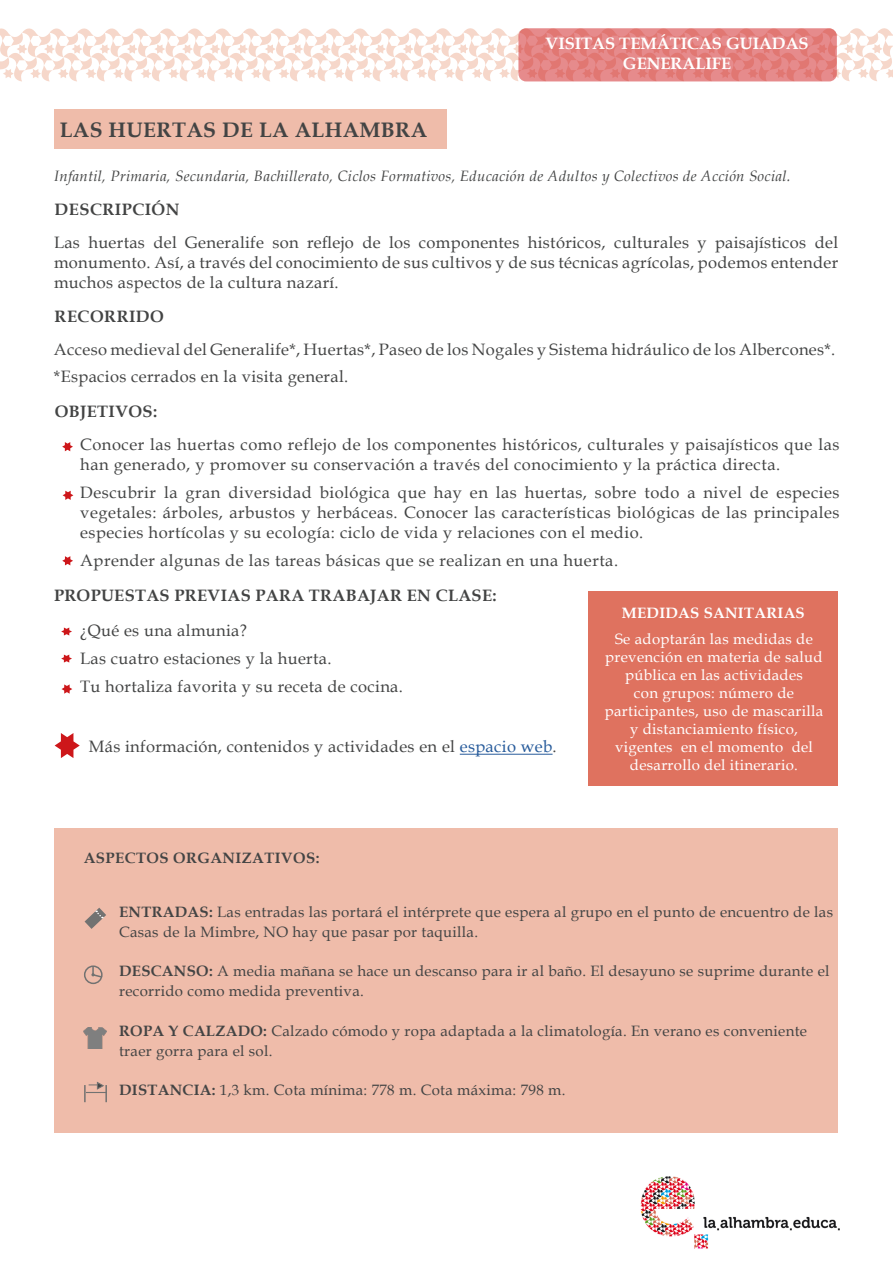
<style>
.page{position:relative;width:893px;height:1263px;background:#fff}
.page>*{position:absolute;margin:0;border:0;box-sizing:border-box;transform-origin:0 0}
.t1{font:700 21px "Book Antiqua";letter-spacing:.02em;color:#434444}
.t2{font:16.5px/19.8px "Book Antiqua";letter-spacing:.02em;color:#434444}
.t3{font:700 16.5px "Book Antiqua";letter-spacing:.02em;color:#434444}
.t4{font:700 16.5px/19.8px "Book Antiqua";color:#fff;text-align:center}
.t5{font:15px/19.8px "Book Antiqua";letter-spacing:.02em;color:#434444}
.t6{font:15px/18px "Book Antiqua";letter-spacing:.02em;color:#fff;text-align:center}
.t7{font:italic 15px "Book Antiqua";letter-spacing:.02em;color:#434444}
.t8{font:700 15px "Book Antiqua";letter-spacing:.03em;color:#434444}
.t9{font:700 15px "Book Antiqua";letter-spacing:.02em;color:#fff}
.s1{color:#275b9b}
.s2{font-weight:700}
</style>
<div class="page">
<svg style="left:0;top:28px;width:893px;height:53px"></svg>
<svg style="left:518px;top:28px;width:319px;height:53px;background:#e48382"></svg>
<img style="left:640px;top:1176px;width:200px;height:73px">
<div style="left:54px;top:109px;width:392px;height:40px;background:#efbcaa"></div>
<svg style="left:61px;top:627px;width:11px;height:8px"></svg>
<svg style="left:62px;top:442px;width:11px;height:9px"></svg>
<svg style="left:61px;top:655px;width:11px;height:7px"></svg>
<hr style="left:460px;top:754px;width:93px;height:1px;background:#275b9b">
<svg style="left:55px;top:733px;width:25px;height:25px"></svg>
<div style="left:589px;top:592px;width:249px;height:194px;background:#df725f"></div>
<svg style="left:63px;top:491px;width:10px;height:9px"></svg>
<svg style="left:62px;top:684px;width:10px;height:10px"></svg>
<svg style="left:62px;top:556px;width:11px;height:9px"></svg>
<div style="left:55px;top:828px;width:783px;height:305px;background:#efbcaa"></div>
<div style="left:84px;top:965px;width:19px;height:19px;border:2px solid #727271;border-radius:50%"></div>
<svg style="left:91px;top:966px;width:12px;height:13px"></svg>
<svg style="left:85px;top:908px;width:21px;height:21px"></svg>
<svg style="left:84px;top:1081px;width:23px;height:21px"></svg>
<img style="left:83px;top:1027px;width:24px;height:21px">
<p class="t4" style="left:545px;top:34px;width:265px">VISITAS TEMÁTICAS GUIADAS<br>GENERALIFE</p>
<p class="t1" style="left:60px;top:115px;width:369px">LAS HUERTAS DE LA ALHAMBRA</p>
<p class="t7" style="left:54px;top:166px;width:738px">Infantil, Primaria, Secundaria, Bachillerato, Ciclos Formativos, Educación de Adultos y Colectivos de Acción Social.</p>
<p class="t3" style="left:55px;top:198px;width:127px">DESCRIPCIÓN</p>
<p class="t2" style="left:54px;top:232px;width:786px;text-align:justify">Las huertas del Generalife son reflejo de los componentes históricos, culturales y paisajísticos del monumento. Así, a través del conocimiento de sus cultivos y de sus técnicas agrícolas, podemos entender muchos aspectos de la cultura nazarí.</p>
<p class="t3" style="left:55px;top:305px;width:111px">RECORRIDO</p>
<p class="t2" style="left:54px;top:336px;width:783px;line-height:27px">Acceso medieval del Generalife*, Huertas*, Paseo de los Nogales y Sistema hidráulico de los Albercones*. *Espacios cerrados en la visita general.</p>
<p class="t3" style="left:55px;top:400px;width:104px">OBJETIVOS:</p>
<p class="t2" style="left:80px;top:434px;width:761px">Conocer las huertas como reflejo de los componentes históricos, culturales y paisajísticos que las han generado, y promover su conservación a través del conocimiento y la práctica directa.</p>
<p class="t2" style="left:80px;top:482px;width:761px;text-align:justify">Descubrir la gran diversidad biológica que hay en las huertas, sobre todo a nivel de especies vegetales: árboles, arbustos y herbáceas. Conocer las características biológicas de las principales especies hortícolas y su ecología: ciclo de vida y relaciones con el medio.</p>
<p class="t2" style="left:80px;top:550px;width:539px">Aprender algunas de las tareas básicas que se realizan en una huerta.</p>
<p class="t3" style="left:54px;top:584px;width:444px">PROPUESTAS PREVIAS PARA TRABAJAR EN CLASE:</p>
<p class="t2" style="left:80px;top:615px;width:324px;line-height:28.3px">¿Qué es una almunia?<br>Las cuatro estaciones y la huerta.<br>Tu hortaliza favorita y su receta de cocina.</p>
<p class="t2" style="left:89px;top:736px;width:469px">Más información, contenidos y actividades en el <span class="s1">espacio web</span>.</p>
<p class="t8" style="left:84px;top:848px;width:237px">ASPECTOS ORGANIZATIVOS:</p>
<p class="t9" style="left:622px;top:602px;width:185px">MEDIDAS SANITARIAS</p>
<p class="t6" style="left:605px;top:630px;width:220px">Se adoptarán las medidas de prevención en materia de salud pública en las actividades<br>con grupos: número de participantes, uso de mascarilla y distanciamiento físico, vigentes en el momento del desarrollo del itinerario.</p>
<p class="t5" style="left:119px;top:901px;width:715px"><span class="s2">ENTRADAS:</span> Las entradas las portará el intérprete que espera al grupo en el punto de encuentro de las<br>Casas de la Mimbre, NO hay que pasar por taquilla.</p>
<p class="t5" style="left:119px;top:961px;width:712px"><span class="s2">DESCANSO:</span> A media mañana se hace un descanso para ir al baño. El desayuno se suprime durante el recorrido como medida preventiva.</p>
<p class="t5" style="left:119px;top:1020px;width:689px"><span class="s2">ROPA Y CALZADO:</span> Calzado cómodo y ropa adaptada a la climatología. En verano es conveniente traer gorra para el sol.</p>
<p class="t5" style="left:119px;top:1080px;width:448px"><span class="s2">DISTANCIA:</span> 1,3 km. Cota mínima: 778 m. Cota máxima: 798 m.</p>
</div>
